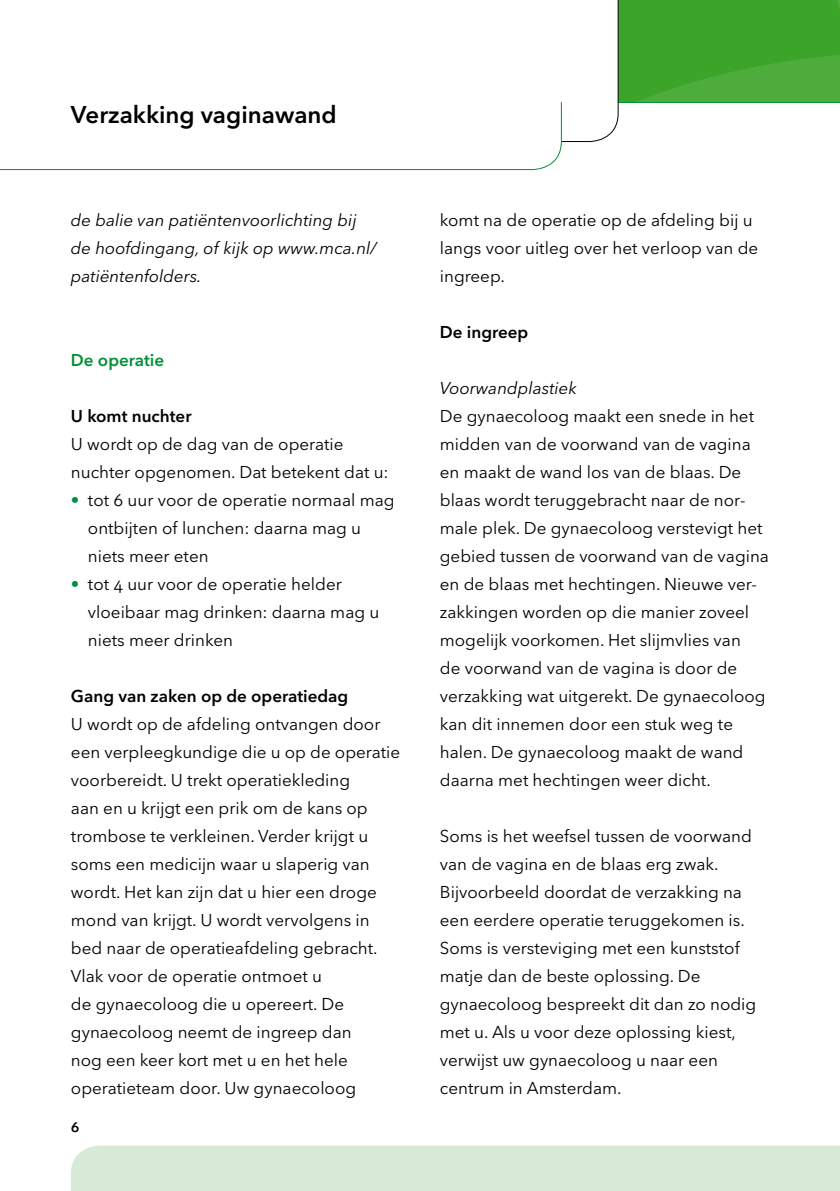
<style>
.page{position:relative;width:840px;height:1191px;background:#fff}
.page>*{position:absolute;margin:0;border:0;box-sizing:border-box;transform-origin:0 0}
.t1{font:600 24px "Avenir Next LT Pro";color:#000}
.t2{font:17px/28px "Avenir Next LT Pro";color:#000}
.t3{font:italic 17px/28px "Avenir Next LT Pro";color:#000}
.t4{font:600 17px "Avenir Next LT Pro";color:#000}
.t5{font:600 17px "Avenir Next LT Pro";color:#009037}
.t6{font:600 14px "Avenir Next LT Pro";color:#000}
.s1{font-family:"Helvetica Neue LT";color:#009037}
</style>
<div class="page">
<div style="left:71px;top:1145px;width:768px;height:46px;background:#d7ead7"></div>
<svg style="left:0;top:0;width:839px;height:171px"></svg>
<h1 class="t1" style="left:71px;top:99px;width:267px">Verzakking vaginawand</h1>
<p class="t3" style="left:71px;top:206px;width:307px">de balie van patiëntenvoorlichting bij de hoofdingang, of kijk op www.mca.nl/ patiëntenfolders.</p>
<p class="t5" style="left:71px;top:350px;width:95px">De operatie</p>
<p class="t4" style="left:71px;top:406px;width:122px">U komt nuchter</p>
<p class="t2" style="left:71px;top:430px;width:319px">U wordt op de dag van de operatie nuchter opgenomen. Dat betekent dat u:</p>
<p class="t2" style="left:88px;top:486px;width:308px;text-indent:-17px"><span class="s1">•</span> tot 6 uur voor de operatie normaal mag ontbijten of lunchen: daarna mag u niets meer eten</p>
<p class="t2" style="left:88px;top:570px;width:293px;text-indent:-17px"><span class="s1">•</span> tot 4 uur voor de operatie helder vloeibaar mag drinken: daarna mag u niets meer drinken</p>
<p class="t4" style="left:71px;top:686px;width:279px">Gang van zaken op de operatiedag</p>
<p class="t2" style="left:71px;top:710px;width:330px">U wordt op de afdeling ontvangen door een verpleegkundige die u op de operatie voorbereidt. U trekt operatiekleding<br>aan en u krijgt een prik om de kans op trombose te verkleinen. Verder krijgt u soms een medicijn waar u slaperig van wordt. Het kan zijn dat u hier een droge mond van krijgt. U wordt vervolgens in bed naar de operatieafdeling gebracht.<br>Vlak voor de operatie ontmoet u<br>de gynaecoloog die u opereert. De gynaecoloog neemt de ingreep dan<br>nog een keer kort met u en het hele operatieteam door. Uw gynaecoloog</p>
<p class="t6" style="left:71px;top:1118px;width:10px">6</p>
<p class="t2" style="left:439px;top:206px;width:320px">komt na de operatie op de afdeling bij u langs voor uitleg over het verloop van de ingreep.</p>
<p class="t4" style="left:439px;top:322px;width:90px">De ingreep</p>
<p class="t3" style="left:439px;top:374px;width:138px">Voorwandplastiek</p>
<p class="t2" style="left:439px;top:402px;width:330px">De gynaecoloog maakt een snede in het midden van de voorwand van de vagina en maakt de wand los van de blaas. De blaas wordt teruggebracht naar de nor&shy;male plek. De gynaecoloog verstevigt het gebied tussen de voorwand van de vagina en de blaas met hechtingen. Nieuwe ver&shy;zakkingen worden op die manier zoveel mogelijk voorkomen. Het slijmvlies van<br>de voorwand van de vagina is door de verzakking wat uitgerekt. De gynaecoloog kan dit innemen door een stuk weg te halen. De gynaecoloog maakt de wand daarna met hechtingen weer dicht.</p>
<p class="t2" style="left:439px;top:822px;width:318px">Soms is het weefsel tussen de voorwand van de vagina en de blaas erg zwak.<br>Bijvoorbeeld doordat de verzakking na een eerdere operatie teruggekomen is.<br>Soms is versteviging met een kunststof matje dan de beste oplossing. De gynaecoloog bespreekt dit dan zo nodig met u. Als u voor deze oplossing kiest, verwijst uw gynaecoloog u naar een centrum in Amsterdam.</p>
</div>
